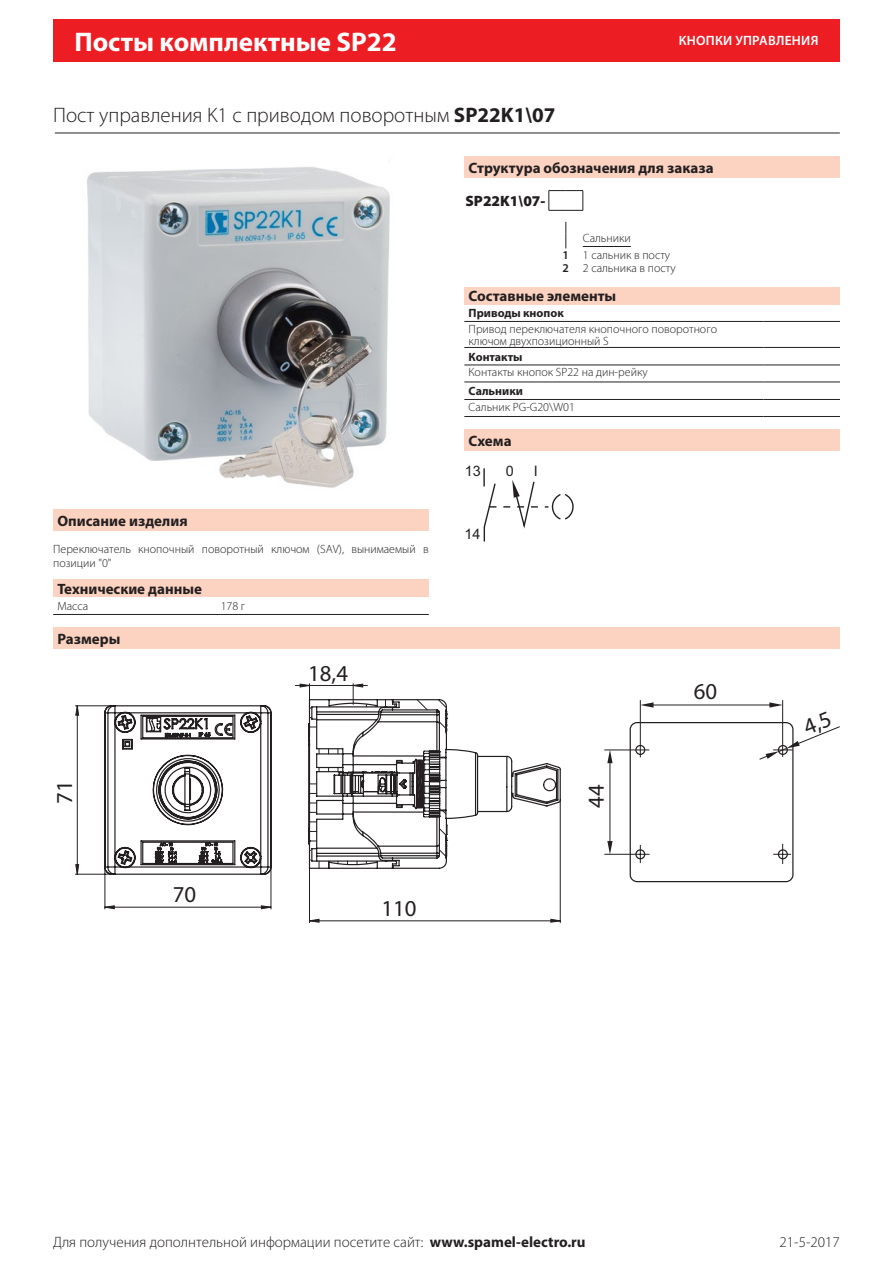
<style>
.page{position:relative;width:893px;height:1263px;background:#fff}
.page>*{position:absolute;margin:0;border:0;box-sizing:border-box;transform-origin:0 0}
.t1{font:700 27px "Myriad Pro";color:#fff}
.Cecha_Wymiary{font:22.8px "Myriad Pro";color:#231f20}
.t2{font:300 21px "Myriad Pro";color:#231f20}
.Überschrift{font:700 15px "Myriad Pro";color:#231f20}
.t3{font:300 15px "Myriad Pro";color:#231f20}
.TS_Bestellschlüssel{font:900 15px "Myriad Pro";color:#231f20}
.Cecha_schemat_napedu{font:14.4px "Arial";color:#231f20}
.t4{font:600 13.5px "Myriad Pro";letter-spacing:.02em;color:#fff}
.Tabellenkörper{font:300 12px/12.8px "Myriad Pro";color:#231f20}
.Text_normal_block{font:300 12px/14.4px "Myriad Pro";color:#231f20}
.TS_links{font:300 12px "Myriad Pro";color:#231f20}
.Text_SubHeader{font:700 12px "Myriad Pro";color:#231f20}
.TS_links_unterstrich{font:300 12px "Myriad Pro";color:#231f20}
.TS_fett_zentriert{font:600 12px "Myriad Pro";color:#231f20}
.s1{font-weight:700}
</style>
<div class="page">
<div style="left:53px;top:19px;width:787px;height:43px;background:#ed1d24"></div>
<img style="left:87px;top:161px;width:303px;height:327px">
<div style="left:53px;top:580px;width:376px;height:17px;background:#fcd3c1"></div>
<hr style="left:53px;top:614px;width:168px;height:1px;background:#231f20">
<hr style="left:221px;top:614px;width:208px;height:1px;background:#231f20">
<div style="left:464px;top:156px;width:376px;height:22px;background:#fcd3c1"></div>
<svg style="left:549px;top:190px;width:35px;height:21px"></svg>
<svg style="left:566px;top:222px;width:1px;height:26px"></svg>
<hr style="left:583px;top:246px;width:48px;height:1px;background:#231f20">
<div style="left:53px;top:627px;width:787px;height:22px;background:#fcd3c1"></div>
<svg style="left:75px;top:705px;width:197px;height:205px"></svg>
<hr style="left:309px;top:868px;width:1px;height:55px;background:#231f20">
<hr style="left:560px;top:800px;width:1px;height:123px;background:#231f20">
<svg style="left:310px;top:919px;width:250px;height:3px"></svg>
<div style="left:630px;top:722px;width:163px;height:160px;border:1px solid #231f20;border-radius:7px"></div>
<hr style="left:604px;top:750px;width:45px;height:1px;background:#231f20">
<hr style="left:640px;top:700px;width:1px;height:57px;background:#231f20">
<hr style="left:782px;top:700px;width:1px;height:57px;background:#231f20">
<hr style="left:604px;top:854px;width:45px;height:1px;background:#231f20">
<hr style="left:610px;top:762px;width:1px;height:80px;background:#231f20">
<svg style="left:607px;top:750px;width:6px;height:13px"></svg>
<svg style="left:607px;top:841px;width:6px;height:13px"></svg>
<svg style="left:295px;top:684px;width:266px;height:186px"></svg>
<div style="left:464px;top:429px;width:376px;height:22px;background:#fcd3c1"></div>
<svg style="left:483px;top:468px;width:91px;height:74px"></svg>
<hr style="left:55px;top:133px;width:785px;height:1px;background:#231f20">
<div style="left:53px;top:509px;width:376px;height:22px;background:#fcd3c1"></div>
<div style="left:464px;top:287px;width:376px;height:17px;background:#fcd3c1"></div>
<hr style="left:763px;top:321px;width:77px;height:1px;background:#231f20">
<hr style="left:763px;top:347px;width:77px;height:1px;background:#231f20">
<hr style="left:763px;top:365px;width:77px;height:1px;background:#231f20">
<hr style="left:763px;top:382px;width:77px;height:1px;background:#231f20">
<hr style="left:763px;top:399px;width:77px;height:1px;background:#231f20">
<hr style="left:464px;top:416px;width:299px;height:1px;background:#231f20">
<hr style="left:763px;top:416px;width:77px;height:1px;background:#231f20">
<hr style="left:464px;top:321px;width:299px;height:1px;background:#231f20">
<hr style="left:464px;top:347px;width:299px;height:1px;background:#231f20">
<hr style="left:464px;top:365px;width:299px;height:1px;background:#231f20">
<hr style="left:464px;top:382px;width:299px;height:1px;background:#231f20">
<hr style="left:464px;top:399px;width:299px;height:1px;background:#231f20">
<svg style="left:635px;top:702px;width:205px;height:162px"></svg>
<h1 class="t1" style="left:74px;top:24px;width:324px">Посты комплектные SP22</h1>
<p class="t4" style="left:679px;top:32px;width:141px">КНОПКИ УПРАВЛЕНИЯ</p>
<p class="t2" style="left:53px;top:104px;width:504px">Пост управления K1 с приводом поворотным <span class="s1">SP22K1\07</span></p>
<p class="Überschrift" style="left:469px;top:158px;width:247px">Структура обозначения для заказа</p>
<p class="TS_Bestellschlüssel" style="left:466px;top:191px;width:81px">SP22K1\07-</p>
<p class="TS_links_unterstrich" style="left:583px;top:232px;width:49px">Сальники</p>
<p class="TS_fett_zentriert" style="left:563px;top:247px;width:8px">1</p>
<p class="TS_links" style="left:583px;top:248px;width:89px">1 сальник в посту</p>
<p class="TS_fett_zentriert" style="left:563px;top:260px;width:8px">2</p>
<p class="TS_links" style="left:583px;top:261px;width:94px">2 сальника в посту</p>
<p class="Überschrift" style="left:469px;top:286px;width:149px">Составные элементы</p>
<p class="Text_SubHeader" style="left:469px;top:305px;width:97px">Приводы кнопок</p>
<p class="Tabellenkörper" style="left:469px;top:322px;width:250px">Привод переключателя кнопочного поворотного ключом двухпозиционный S</p>
<p class="Text_SubHeader" style="left:469px;top:349px;width:55px">Контакты</p>
<p class="Tabellenkörper" style="left:469px;top:366px;width:181px">Контакты кнопок SP22 на дин-рейку</p>
<p class="Text_SubHeader" style="left:469px;top:383px;width:56px">Сальники</p>
<p class="Tabellenkörper" style="left:469px;top:400px;width:108px">Сальник PG-G20\W01</p>
<p class="Überschrift" style="left:469px;top:431px;width:44px">Схема</p>
<p class="Überschrift" style="left:57px;top:511px;width:132px">Описание изделия</p>
<p class="Text_normal_block" style="left:53px;top:542px;width:377px">Переключатель кнопочный поворотный ключом (SAV), вынимаемый в позиции "0"</p>
<p class="Überschrift" style="left:57px;top:579px;width:146px">Технические данные</p>
<p class="Tabellenkörper" style="left:57px;top:600px;width:32px">Масса</p>
<p class="Tabellenkörper" style="left:221px;top:600px;width:26px">178 г</p>
<p class="Überschrift" style="left:57px;top:629px;width:64px">Размеры</p>
<p class="Cecha_Wymiary" style="left:308px;top:659px;width:41px">18,4</p>
<p class="Cecha_schemat_napedu" style="left:465px;top:461px;width:18px">13</p>
<p class="Cecha_schemat_napedu" style="left:506px;top:461px;width:10px">0</p>
<p class="Cecha_schemat_napedu" style="left:534px;top:461px;width:6px">I</p>
<p class="Cecha_schemat_napedu" style="left:464px;top:524px;width:18px">14</p>
<p class="Cecha_Wymiary" style="left:51px;top:804px;width:25px;rotate:-90deg">71</p>
<p class="Cecha_Wymiary" style="left:173px;top:880px;width:25px">70</p>
<p class="Cecha_Wymiary" style="left:381px;top:894px;width:37px">110</p>
<p class="Cecha_Wymiary" style="left:582px;top:808px;width:25px;rotate:-90deg">44</p>
<p class="Cecha_Wymiary" style="left:694px;top:677px;width:25px">60</p>
<p class="t3" style="left:53px;top:1234px;width:534px">Для получения дополнтельной информации посетите сайт: <span class="s1">www.spamel-electro.ru</span></p>
<p class="t3" style="left:780px;top:1234px;width:62px">21-5-2017</p>
</div>
